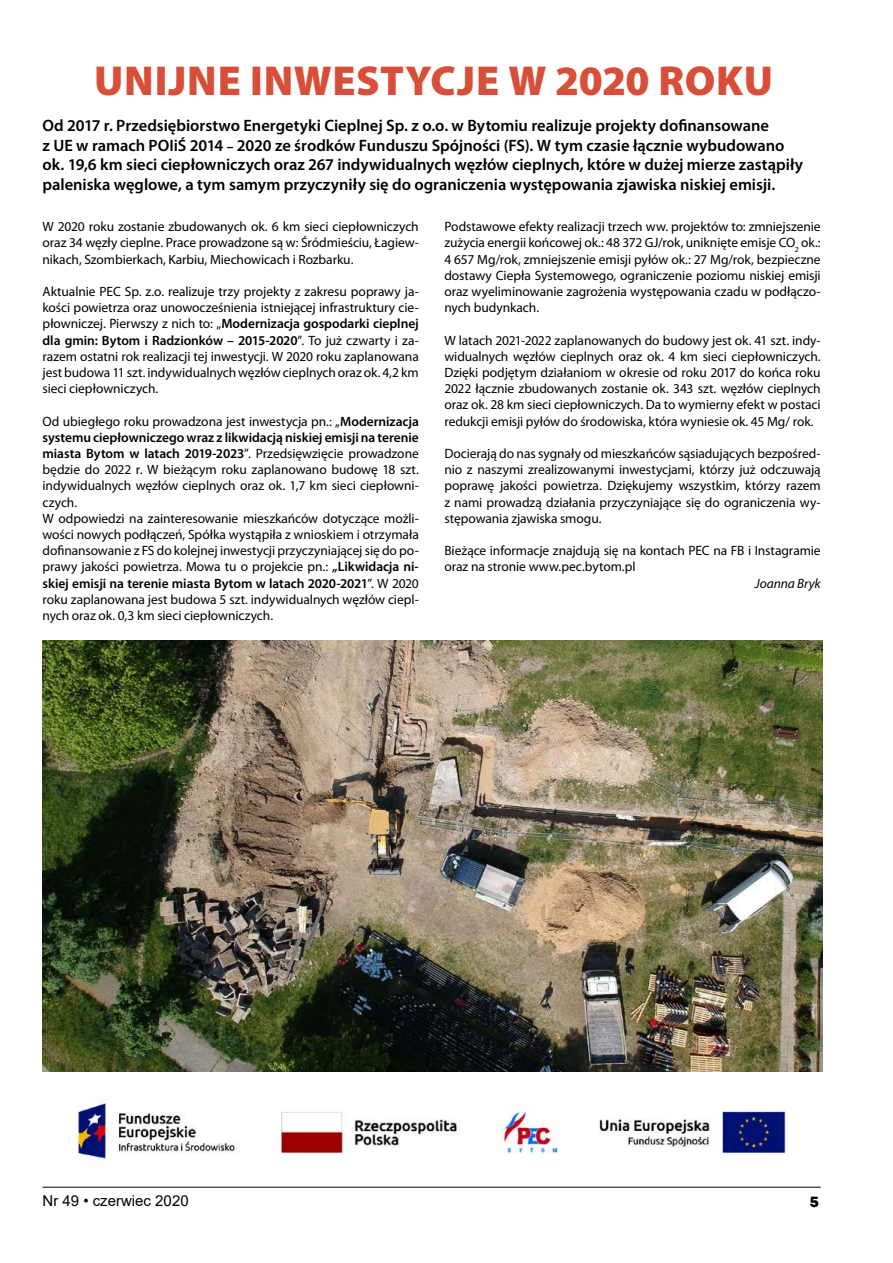
<style>
.page{position:relative;width:893px;height:1263px;background:#fff}
.page>*{position:absolute;margin:0;border:0;box-sizing:border-box;transform-origin:0 0}
.t1{font:900 42px "Myriad Pro";letter-spacing:.02em;color:#d74f38}
.t2{font:600 16.5px/19.5px "Myriad Pro";letter-spacing:-.005em;color:#000}
.t3{font:15px "Arial";color:#000}
.t4{font:800 15px "Frankfurt Gothic";color:#000}
.t5{font:13.5px/16.2px "Myriad Pro";letter-spacing:-.005em;color:#000;text-align:justify}
.t6{font:italic 13.5px "Myriad Pro";letter-spacing:-.005em;color:#000}
.s1{font-weight:700;font-size:13.5px}
.s2{font-weight:600}
</style>
<div class="page">
<hr style="left:43px;top:1187px;width:778px;height:1px;background:#000">
<img style="left:43px;top:640px;width:780px;height:431px">
<img style="left:77px;top:1096px;width:709px;height:70px">
<h1 class="t1" style="left:94px;top:53px;width:680px">UNIJNE INWESTYCJE W 2020 ROKU</h1>
<p class="t2" style="left:43px;top:116px;width:762px">Od 2017 r. Przedsiębiorstwo Energetyki Cieplnej Sp. z o.o. w Bytomiu realizuje projekty dofinansowane<br>z UE w ramach POIiŚ 2014 <span class="s1">–</span> 2020 ze środków Funduszu Spójności (FS). W tym czasie łącznie wybudowano ok. 19,6 km sieci ciepłowniczych oraz 267 indywidualnych węzłów cieplnych, które w dużej mierze zastąpiły paleniska węglowe, a tym samym przyczyniły się do ograniczenia występowania zjawiska niskiej emisji.</p>
<p class="t5" style="left:43px;top:218px;width:378px">W 2020 roku zostanie zbudowanych ok. 6 km sieci ciepłowniczych oraz 34 węzły cieplne. Prace prowadzone są w: Śródmieściu, Łagiew&shy;nikach, Szombierkach, Karbiu, Miechowicach i Rozbarku.</p>
<p class="t5" style="left:43px;top:283px;width:378px">Aktualnie PEC Sp. z.o. realizuje trzy projekty z zakresu poprawy ja&shy;kości powietrza oraz unowocześnienia istniejącej infrastruktury cie&shy;płowniczej. Pierwszy z nich to: „<span class="s2">Modernizacja gospodarki cieplnej dla gmin: Bytom i Radzionków – 2015-2020</span>”. To już czwarty i za&shy;razem ostatni rok realizacji tej inwestycji. W 2020 roku zaplanowana jest budowa 11 szt. indywidualnych węzłów cieplnych oraz ok. 4,2 km sieci ciepłowniczych.</p>
<p class="t5" style="left:43px;top:413px;width:378px;text-align:left">Od ubiegłego roku prowadzona jest inwestycja pn.: „<span class="s2">Modernizacja systemu ciepłowniczego wraz z likwidacją niskiej emisji na terenie miasta Bytom w latach 2019-2023</span>”. Przedsięwzięcie prowadzone będzie do 2022 r. W bieżącym roku zaplanowano budowę 18 szt. indywidualnych węzłów cieplnych oraz ok. 1,7 km sieci ciepłowni&shy;czych.<br>W odpowiedzi na zainteresowanie mieszkańców dotyczące możli&shy;wości nowych podłączeń, Spółka wystąpiła z wnioskiem i otrzymała dofinansowanie z FS do kolejnej inwestycji przyczyniającej się do po&shy;prawy jakości powietrza. Mowa tu o projekcie pn.: <span class="s2">„Likwidacja ni&shy;skiej emisji na terenie miasta Bytom w latach 2020-2021</span>”. W 2020 roku zaplanowana jest budowa 5 szt. indywidualnych węzłów ciepl&shy;nych oraz ok. 0,3 km sieci ciepłowniczych.</p>
<p class="t5" style="left:444px;top:218px;width:378px">Podstawowe efekty realizacji trzech ww. projektów to: zmniejszenie zużycia energii końcowej ok.: 48 372 GJ/rok, uniknięte emisje CO<sub>2</sub> ok.:<br>4 657 Mg/rok, zmniejszenie emisji pyłów ok.: 27 Mg/rok, bezpieczne dostawy Ciepła Systemowego, ograniczenie poziomu niskiej emisji oraz wyeliminowanie zagrożenia występowania czadu w podłączo&shy;nych budynkach.</p>
<p class="t5" style="left:444px;top:332px;width:378px">W latach 2021-2022 zaplanowanych do budowy jest ok. 41 szt. indy&shy;widualnych węzłów cieplnych oraz ok. 4 km sieci ciepłowniczych.<br>Dzięki podjętym działaniom w okresie od roku 2017 do końca roku 2022 łącznie zbudowanych zostanie ok. 343 szt. węzłów cieplnych oraz ok. 28 km sieci ciepłowniczych. Da to wymierny efekt w postaci redukcji emisji pyłów do środowiska, która wyniesie ok. 45 Mg/ rok.</p>
<p class="t5" style="left:444px;top:445px;width:378px">Docierają do nas sygnały od mieszkańców sąsiadujących bezpośred&shy;nio z naszymi zrealizowanymi inwestycjami, którzy już odczuwają poprawę jakości powietrza. Dziękujemy wszystkim, którzy razem z nami prowadzą działania przyczyniające się do ograniczenia wy&shy;stępowania zjawiska smogu.</p>
<p class="t5" style="left:444px;top:542px;width:378px">Bieżące informacje znajdują się na kontach PEC na FB i Instagramie oraz na stronie www.pec.bytom.pl</p>
<p class="t6" style="left:755px;top:575px;width:67px">Joanna Bryk</p>
<p class="t3" style="left:43px;top:1190px;width:148px">Nr 49 • czerwiec 2020</p>
<p class="t4" style="left:810px;top:1193px;width:10px">5</p>
</div>
